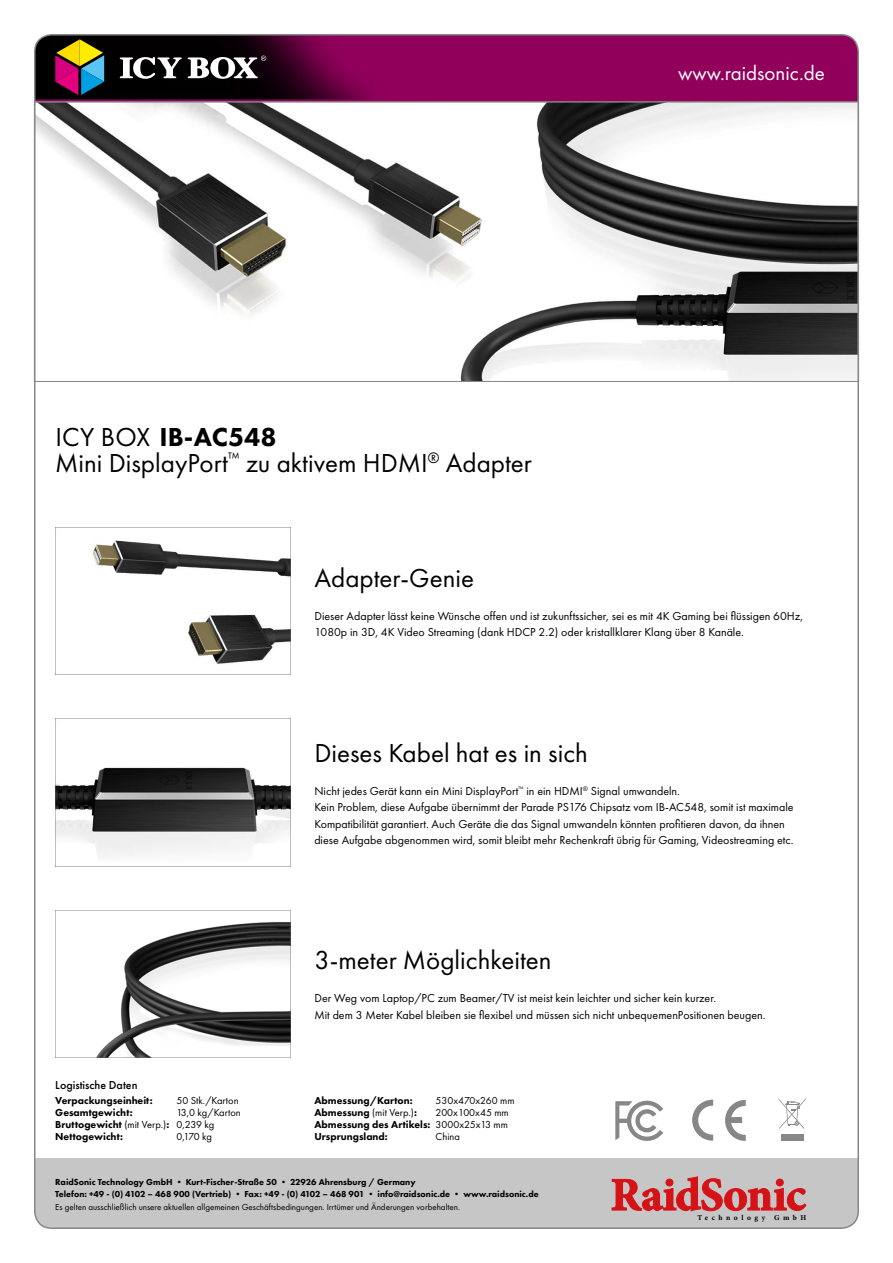
<style>
.page{position:relative;width:893px;height:1263px;background:#fff}
.page>*{position:absolute;margin:0;border:0;box-sizing:border-box;transform-origin:0 0}
.t1{font:27px "Futura PT";color:#000}
.t2{font:800 27px "Futura PT";color:#000}
.t3{font:21px "Futura PT";color:#fff}
.t4{font:12px/16.5px "Futura PT";color:#000}
.t5{font:500 12px "Futura PT";color:#000}
.t6{font:800 10.5px/12px "Futura PT";color:#000}
.t7{font:10.5px/12px "Futura PT";color:#000}
.t8{font:800 9px/12px "Futura PT";color:#000}
.t9{font:9px "Futura PT";color:#000}
.t10{font:700 7.5px "Minion Pro";letter-spacing:.47em;color:#000}
.s1{font-weight:400}
</style>
<div class="page">
<svg style="left:37px;top:102px;width:819px;height:280px"></svg>
<img style="left:55px;top:528px;width:236px;height:147px">
<img style="left:55px;top:719px;width:236px;height:147px">
<img style="left:55px;top:910px;width:236px;height:147px">
<svg style="left:615px;top:1101px;width:48px;height:40px"></svg>
<div style="left:781px;top:1135px;width:22px;height:6px;background:#878787"></div>
<svg style="left:778px;top:1098px;width:28px;height:31px"></svg>
<svg style="left:692px;top:1100px;width:21px;height:41px"></svg>
<svg style="left:725px;top:1100px;width:21px;height:41px"></svg>
<div style="left:35px;top:1159px;width:823px;height:69px;background:#c6c6c6"></div>
<svg style="left:612px;top:1176px;width:194px;height:35px"></svg>
<svg style="left:35px;top:35px;width:821px;height:67px;background:#700348"></svg>
<svg style="left:120px;top:56px;width:146px;height:23px"></svg>
<svg style="left:55px;top:39px;width:49px;height:56px;background:#755a4f"></svg>
<h1 class="t2" style="left:55px;top:420px;width:223px"><span class="s1">ICY BOX</span> IB-AC548</h1>
<h1 class="t1" style="left:55px;top:447px;width:478px">Mini DisplayPort<sup>™</sup> zu aktivem HDMI<sup>®</sup> Adapter</h1>
<h2 class="t3" style="left:678px;top:60px;width:148px">www.raidsonic.de</h2>
<h1 class="t1" style="left:314px;top:562px;width:161px">Adapter-Genie</h1>
<p class="t4" style="left:314px;top:607px;width:490px">Dieser Adapter lässt keine Wünsche offen und ist zukunftssicher, sei es mit 4K Gaming bei flüssigen 60Hz,<br>1080p in 3D, 4K Video Streaming (dank HDCP 2.2) oder kristallklarer Klang über 8 Kanäle.</p>
<h1 class="t1" style="left:314px;top:737px;width:275px">Dieses Kabel hat es in sich</h1>
<p class="t4" style="left:314px;top:782px;width:481px">Nicht jedes Gerät kann ein Mini DisplayPort<sup>™</sup> in ein HDMI<sup>®</sup> Signal umwandeln.<br>Kein Problem, diese Aufgabe übernimmt der Parade PS176 Chipsatz vom IB-AC548, somit ist maximale Kompatibilität garantiert. Auch Geräte die das Signal umwandeln könnten profitieren davon, da ihnen diese Aufgabe abgenommen wird, somit bleibt mehr Rechenkraft übrig für Gaming, Videostreaming etc.</p>
<h1 class="t1" style="left:314px;top:944px;width:239px">3-meter Möglichkeiten</h1>
<p class="t4" style="left:314px;top:990px;width:453px">Der Weg vom Laptop/PC zum Beamer/TV ist meist kein leichter und sicher kein kurzer.<br>Mit dem 3 Meter Kabel bleiben sie flexibel und müssen sich nicht unbequemenPositionen beugen.</p>
<p class="t5" style="left:55px;top:1078px;width:84px">Logistische Daten</p>
<p class="t6" style="left:55px;top:1094px;width:115px">Verpackungseinheit:<br>Gesamtgewicht:<br>Bruttogewicht <span class="s1">(mit Verp.)</span>:<br>Nettogewicht:</p>
<p class="t7" style="left:176px;top:1094px;width:66px">50 Stk./Karton<br>13,0 kg/Karton<br>0,239 kg<br>0,170 kg</p>
<p class="t7" style="left:436px;top:1094px;width:80px">530x470x260 mm<br>200x100x45 mm<br>3000x25x13 mm<br>China</p>
<p class="t6" style="left:314px;top:1094px;width:118px">Abmessung/Karton:<br>Abmessung <span class="s1">(mit Verp.)</span>:<br>Abmessung des Artikels:<br>Ursprungsland:</p>
<p class="t8" style="left:55px;top:1175px;width:485px">RaidSonic Technology GmbH • Kurt-Fischer-Straße 50 • 22926 Ahrensburg / Germany<br>Telefon: +49 - (0) 4102 – 468 900 (Vertrieb) • Fax: +49 - (0) 4102 – 468 901 • info@raidsonic.de • www.raidsonic.de</p>
<p class="t9" style="left:55px;top:1202px;width:406px">Es gelten ausschließlich unsere aktuellen allgemeinen Geschäftsbedingungen. Irrtümer und Änderungen vorbehalten.</p>
<p class="t10" style="left:697px;top:1212px;width:110px">Technology GmbH</p>
</div>
